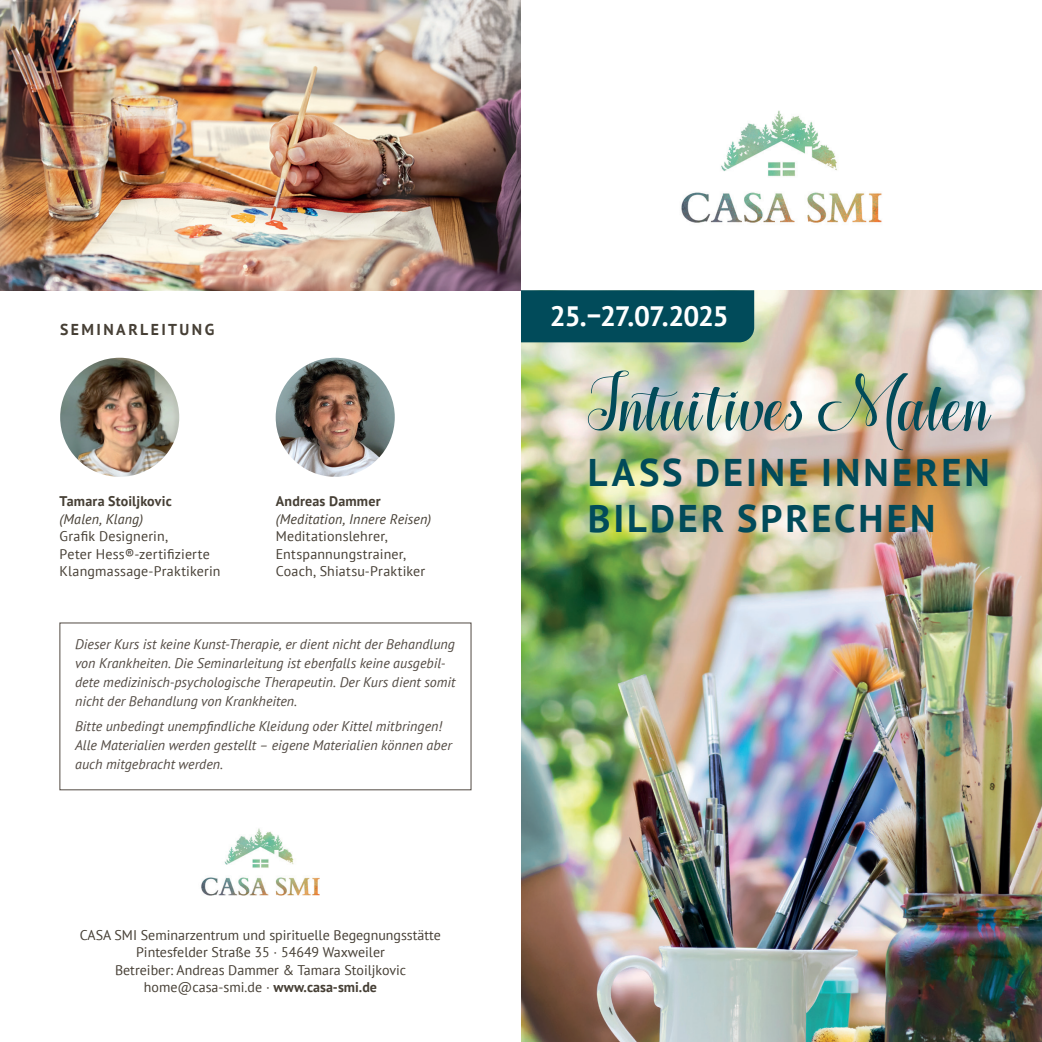
<style>
.page{position:relative;width:1042px;height:1042px;background:#fff}
.page>*{position:absolute;margin:0;border:0;box-sizing:border-box;transform-origin:0 0}
.t1{font:77px "Hugsand Kissesxoxo Demo";letter-spacing:.015em;color:#014b5a}
.t2{font:700 38.5px/45.5px "PT Sans";letter-spacing:.075em;color:#014b5a}
.t3{font:700 28px "PT Sans";letter-spacing:-.035em;color:#fff}
.t4{font:700 15.75px "PT Sans";letter-spacing:.155em;color:#463f35}
.t5{font:italic 14px/19.2px "PT Sans";letter-spacing:.005em;color:#524a43}
.t6{font:14px/17.5px "PT Sans";color:#463f35}
.t7{font:italic 14px "PT Sans";letter-spacing:.015em;color:#463f35}
.t8{font:700 14px "PT Sans";letter-spacing:.015em;color:#463f35}
.s1{font-weight:700}
</style>
<div class="page">
<img style="left:0;top:0;width:521px;height:290px">
<img style="left:521px;top:290px;width:521px;height:752px">
<div style="left:521px;top:290px;width:233px;height:52px;background:#014b5a"></div>
<img style="left:60px;top:358px;width:119px;height:119px;border-radius:60px">
<img style="left:276px;top:358px;width:119px;height:119px;border-radius:60px">
<img style="left:681px;top:110px;width:201px;height:113px">
<img style="left:201px;top:828px;width:119px;height:68px">
<p class="t4" style="left:60px;top:319px;width:156px">SEMINARLEITUNG</p>
<p class="t8" style="left:60px;top:492px;width:114px">Tamara Stoiljkovic</p>
<p class="t7" style="left:60px;top:510px;width:85px">(Malen, Klang)</p>
<p class="t6" style="left:60px;top:527px;width:162px">Grafik Designerin,<br>Peter Hess®-zertifizierte<br>Klangmassage-Praktikerin</p>
<p class="t8" style="left:276px;top:492px;width:106px">Andreas Dammer</p>
<p class="t7" style="left:276px;top:510px;width:157px">(Meditation, Innere Reisen)</p>
<p class="t6" style="left:276px;top:527px;width:151px">Meditationslehrer,<br>Entspannungstrainer,<br>Coach, Shiatsu-Praktiker</p>
<p class="t5" style="left:75px;top:634px;width:382px">Dieser Kurs ist keine Kunst-Therapie, er dient nicht der Behandlung von Krankheiten. Die Seminarleitung ist ebenfalls keine ausgebil&shy;dete medizinisch-psychologische Therapeutin. Der Kurs dient somit nicht der Behandlung von Krankheiten.</p>
<p class="t5" style="left:75px;top:716px;width:378px">Bitte unbedingt unempfindliche Kleidung oder Kittel mitbringen!<br>Alle Materialien werden gestellt – eigene Materialien können aber auch mitgebracht werden.</p>
<p class="t6" style="left:80px;top:926px;width:362px;text-align:center">CASA SMI Seminarzentrum und spirituelle Begegnungsstätte Pintesfelder Straße 35 · 54649 Waxweiler<br>Betreiber: Andreas Dammer &amp; Tamara Stoiljkovic home@casa-smi.de · <span class="s1">www.casa-smi.de</span></p>
<h3 class="t3" style="left:550px;top:298px;width:180px">25.–27.07.2025</h3>
<h1 class="t1" style="left:588px;top:359px;width:404px">Intuitives Malen</h1>
<h2 class="t2" style="left:588px;top:449px;width:403px">LASS DEINE INNEREN<br>BILDER SPRECHEN</h2>
</div>
